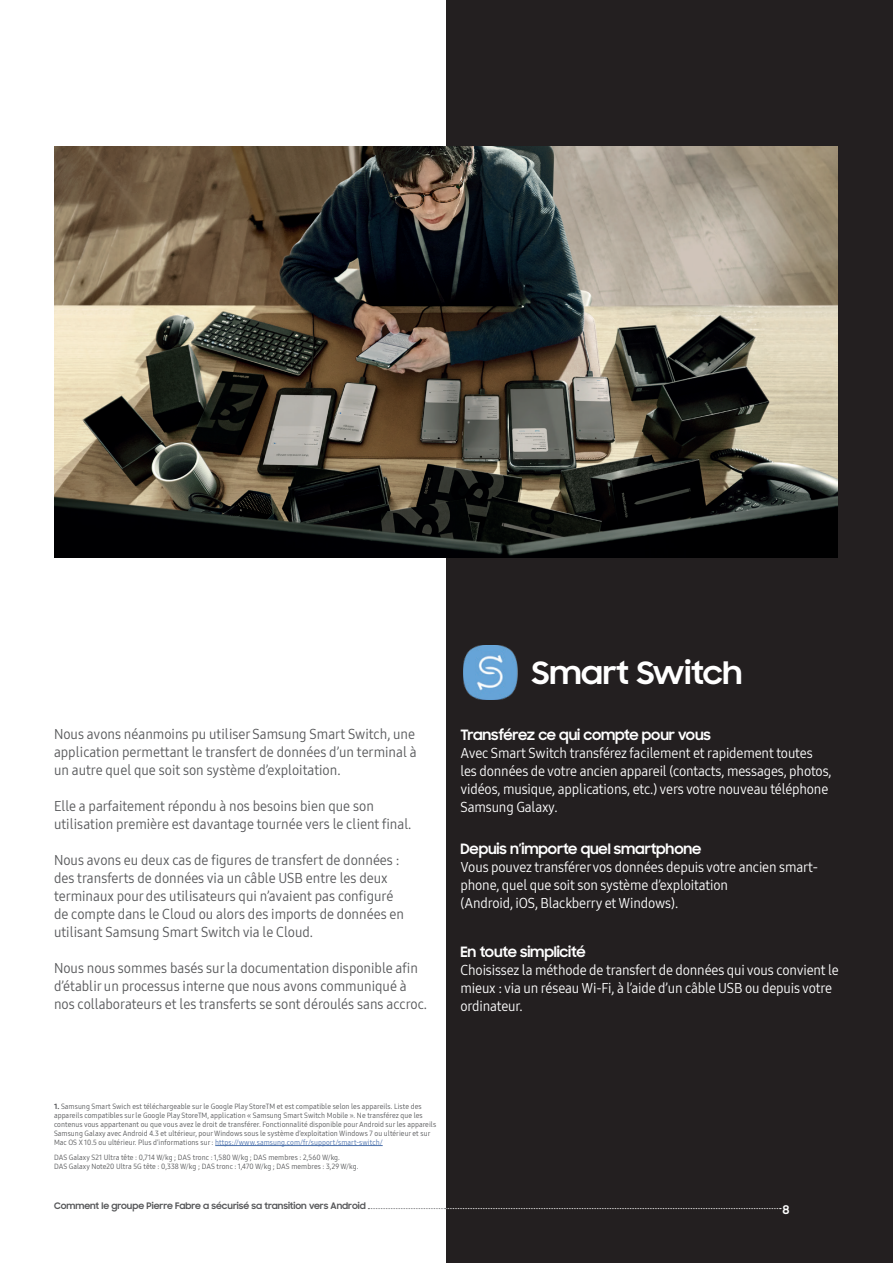
<style>
.page{position:relative;width:893px;height:1263px;background:#fff}
.page>*{position:absolute;margin:0;border:0;box-sizing:border-box;transform-origin:0 0}
.t1{font:700 30.6px "Samsung Sharp Sans";letter-spacing:-.01em;color:#fff;scale:1.05 1}
.t2{font:14.25px/18px "Samsung One 400 C";color:#57585a}
.t3{font:14.25px/18px "Samsung One 400 C";letter-spacing:-.01em;color:#fff}
.t4{font:700 14.25px "Samsung Sharp Sans";letter-spacing:-.01em;color:#fff}
.t5{font:700 12px "Samsung Sharp Sans";color:#fff}
.t6{font:700 9px "Samsung Sharp Sans";color:#57585a}
.t7{font:7.5px/9px "Samsung One 400 C";letter-spacing:.01em;color:#57585a}
.s1{font-family:"Samsung One 800"}
.s2{color:#4d72ac}
</style>
<div class="page">
<div style="left:446px;top:0;width:447px;height:1263px;background:#231f20"></div>
<img style="left:463px;top:645px;width:55px;height:54px">
<img style="left:54px;top:147px;width:784px;height:410px">
<hr style="left:215px;top:1145px;width:168px;height:1px;background:#4d72ac">
<svg style="left:368px;top:1208px;width:413px;height:1px"></svg>
<h2 class="t2" style="left:54px;top:725px;width:364px;text-align:justify">Nous avons néanmoins pu utiliser Samsung Smart Switch, une application permettant le transfert de données d’un terminal à un autre quel que soit son système d’exploitation.</h2>
<h2 class="t2" style="left:54px;top:797px;width:359px">Elle a parfaitement répondu à nos besoins bien que son utilisation première est davantage tournée vers le client final.</h2>
<p class="t2" style="left:54px;top:851px;width:352px">Nous avons eu deux cas de figures de transfert de données : des transferts de données via un câble USB entre les deux terminaux pour des utilisateurs qui n’avaient pas configuré de compte dans le Cloud ou alors des imports de données en utilisant Samsung Smart Switch via le Cloud.</p>
<h2 class="t2" style="left:54px;top:959px;width:375px">Nous nous sommes basés sur la documentation disponible afin d’établir un processus interne que nous avons communiqué à nos collaborateurs et les transferts se sont déroulés sans accroc.</h2>
<h1 class="t1" style="left:531px;top:651px;width:202px">Smart Switch</h1>
<h2 class="t4" style="left:460px;top:724px;width:252px">Transférez ce qui compte pour vous</h2>
<h2 class="t3" style="left:460px;top:744px;width:372px">Avec Smart Switch transférez facilement et rapidement toutes les données de votre ancien appareil (contacts, messages, photos, vidéos, musique, applications, etc.) vers votre nouveau téléphone Samsung Galaxy.</h2>
<h2 class="t4" style="left:460px;top:839px;width:242px">Depuis n’importe quel smartphone</h2>
<h2 class="t3" style="left:460px;top:858px;width:359px">Vous pouvez transférer vos données depuis votre ancien smart&shy;phone, quel que soit son système d’exploitation<br>(Android, iOS, Blackberry et Windows).</h2>
<h2 class="t4" style="left:460px;top:942px;width:127px">En toute simplicité</h2>
<h2 class="t3" style="left:460px;top:961px;width:380px">Choisissez la méthode de transfert de données qui vous convient le mieux : via un réseau Wi-Fi, à l’aide d’un câble USB ou depuis votre ordinateur.</h2>
<p class="t7" style="left:54px;top:1101px;width:384px"><span class="s1">1.</span> Samsung Smart Swich est téléchargeable sur le Google Play StoreTM et est compatible selon les appareils. Liste des appareils compatibles sur le Google Play StoreTM, application « Samsung Smart Switch Mobile ». Ne transférez que les contenus vous appartenant ou que vous avez le droit de transférer. Fonctionnalité disponible pour Android sur les appareils Samsung Galaxy avec Android 4.3 et ultérieur, pour Windows sous le système d’exploitation Windows 7 ou ultérieur et sur Mac OS X 10.5 ou ultérieur. Plus d’informations sur : <span class="s2">https://www.samsung.com/fr/support/smart-switch/</span></p>
<p class="t7" style="left:54px;top:1152px;width:306px">DAS Galaxy S21 Ultra tête : 0,714 W/kg ; DAS tronc : 1,580 W/kg ; DAS membres : 2,560 W/kg.<br>DAS Galaxy Note20 Ultra 5G tête : 0,338 W/kg ; DAS tronc : 1,470 W/kg ; DAS membres : 3,29 W/kg.</p>
<p class="t6" style="left:54px;top:1199px;width:313px">Comment le groupe Pierre Fabre a sécurisé sa transition vers Android</p>
<h3 class="t5" style="left:782px;top:1201px;width:9px">8</h3>
</div>
